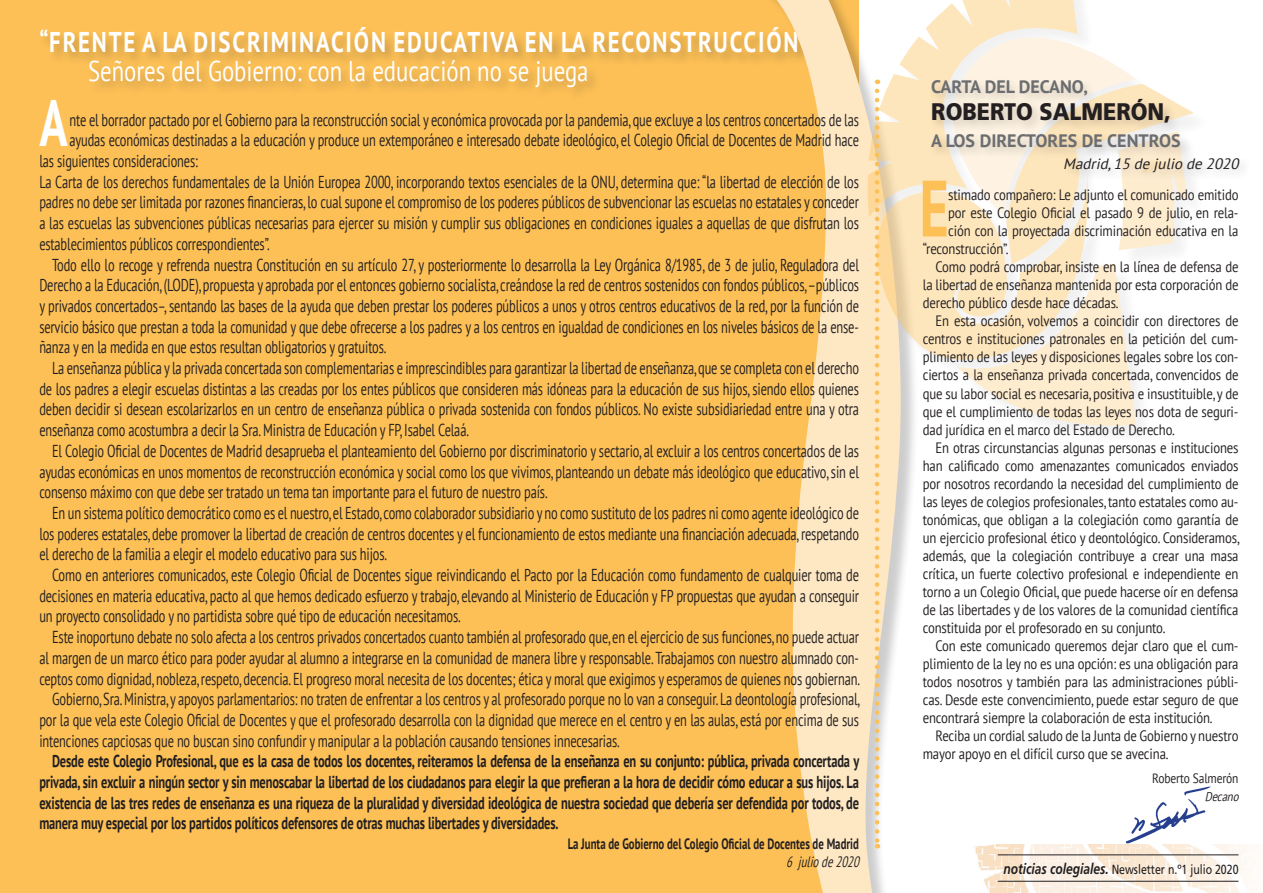
<style>
.page{position:relative;width:1263px;height:893px;background:#fff}
.page>*{position:absolute;margin:0;border:0;box-sizing:border-box;transform-origin:0 0}
.t1{font:700 79.65px "PT Sans";color:#fdc056;scale:.71 1}
.t2{font:700 65.55px "PT Sans";color:#fff;scale:.71 1}
.t3{font:700 28.5px "PT Sans";letter-spacing:.08em;color:#fff;scale:.8 1}
.t4{font:28.5px "PT Sans";color:#fff;scale:.8 1}
.t5{font:900 24px "Frutiger LT Std";color:#231f20;scale:.9 1}
.t6{font:700 18px "PT Sans";color:#6c6d70}
.t7{font:17.25px/20.7px "PT Sans";letter-spacing:-.01em;color:#231f20;text-align:justify;scale:.72 1}
.t8{font:700 17.25px/20.7px "PT Sans";letter-spacing:-.01em;color:#231f20;text-align:justify;scale:.72 1}
.t9{font:15px/18px "PT Sans";letter-spacing:-.01em;color:#231f20;text-align:justify;scale:.85 1}
.t10{font:700 15px "PT Sans";color:#231f20;scale:.72 1}
.t11{font:italic 15px "PT Sans";color:#231f20}
.t12{font:italic 15px "PT Sans";color:#231f20;scale:.72 1}
.t13{font:13.5px "PT Sans";letter-spacing:-.01em;color:#231f20;scale:.85 1}
.t14{font:13.2px "Frutiger LT Std";color:#231f20;scale:.8 1}
.t15{font:italic 12.75px "PT Sans";color:#231f20;scale:.85 1}
.s1{font-weight:700;font-style:italic;font-size:15px}
</style>
<div class="page">
<div style="left:0;top:0;width:714px;height:893px;background:#fdc056"></div>
<div style="left:39px;top:26px;width:782px;height:74px;background:#231f20;opacity:.25"></div>
<svg style="left:714px;top:0;width:170px;height:893px;background:#fcce7f"></svg>
<img style="left:975px;top:844px;width:275px;height:49px">
<img style="left:1194px;top:786px;width:26px;height:62px">
<div style="left:870px;top:0;width:341px;height:444px;background:#fff"></div>
<svg style="left:1077px;top:0;width:55px;height:77px"></svg>
<svg style="left:867px;top:0;width:210px;height:218px"></svg>
<svg style="left:871px;top:80px;width:323px;height:768px"></svg>
<div style="left:929px;top:77px;width:323px;height:107px;background:#231f20;opacity:.2"></div>
<hr style="left:998px;top:855px;width:240px;height:1px;background:#231f20">
<hr style="left:998px;top:881px;width:240px;height:1px;background:#231f20">
<p class="t3" style="left:39px;top:23px;width:963px">“FRENTE A LA DISCRIMINACIÓN EDUCATIVA EN LA RECONSTRUCCIÓN”</p>
<p class="t4" style="left:88px;top:52px;width:627px">Señores del Gobierno: con la educación no se juega</p>
<p class="t2" style="left:39px;top:80px;width:41px">A</p>
<p class="t7" style="left:70px;top:109px;width:1098px">nte el borrador pactado por el Gobierno para la reconstrucción social y económica provocada por la pandemia, que excluye a los centros concertados de las</p>
<p class="t7" style="left:70px;top:130px;width:1098px">ayudas económicas destinadas a la educación y produce un extemporáneo e interesado debate ideológico, el Colegio Oficial de Docentes de Madrid hace</p>
<p class="t7" style="left:39px;top:150px;width:222px">las siguientes consideraciones:</p>
<p class="t7" style="left:39px;top:171px;width:1140px">La Carta de los derechos fundamentales de la Unión Europea 2000, incorporando textos esenciales de la ONU, determina que: “la libertad de elección de los padres no debe ser limitada por razones financieras, lo cual supone el compromiso de los poderes públicos de subvencionar las escuelas no estatales y conceder a las escuelas las subvenciones públicas necesarias para ejercer su misión y cumplir sus obligaciones en condiciones iguales a aquellas de que disfrutan los establecimientos públicos correspondientes”.</p>
<p class="t7" style="left:39px;top:254px;width:1140px;text-indent:13px">Todo ello lo recoge y refrenda nuestra Constitución en su artículo 27, y posteriormente lo desarrolla la Ley Orgánica 8/1985, de 3 de julio, Reguladora del Derecho a la Educación, (LODE), propuesta y aprobada por el entonces gobierno socialista, creándose la red de centros sostenidos con fondos públicos, –públicos y privados concertados–, sentando las bases de la ayuda que deben prestar los poderes públicos a unos y otros centros educativos de la red, por la función de servicio básico que prestan a toda la comunidad y que debe ofrecerse a los padres y a los centros en igualdad de condiciones en los niveles básicos de la ense&shy;ñanza y en la medida en que estos resultan obligatorios y gratuitos.</p>
<p class="t7" style="left:39px;top:357px;width:1140px;text-indent:13px">La enseñanza pública y la privada concertada son complementarias e imprescindibles para garantizar la libertad de enseñanza, que se completa con el derecho de los padres a elegir escuelas distintas a las creadas por los entes públicos que consideren más idóneas para la educación de sus hijos, siendo ellos quienes deben decidir si desean escolarizarlos en un centro de enseñanza pública o privada sostenida con fondos públicos. No existe subsidiariedad entre una y otra enseñanza como acostumbra a decir la Sra. Ministra de Educación y FP, Isabel Celaá.</p>
<p class="t7" style="left:39px;top:440px;width:1140px;text-indent:13px">El Colegio Oficial de Docentes de Madrid desaprueba el planteamiento del Gobierno por discriminatorio y sectario, al excluir a los centros concertados de las ayudas económicas en unos momentos de reconstrucción económica y social como los que vivimos, planteando un debate más ideológico que educativo, sin el consenso máximo con que debe ser tratado un tema tan importante para el futuro de nuestro país.</p>
<p class="t7" style="left:39px;top:502px;width:1140px;text-indent:13px">En un sistema político democrático como es el nuestro, el Estado, como colaborador subsidiario y no como sustituto de los padres ni como agente ideológico de los poderes estatales, debe promover la libertad de creación de centros docentes y el funcionamiento de estos mediante una financiación adecuada, respetando el derecho de la familia a elegir el modelo educativo para sus hijos.</p>
<p class="t7" style="left:39px;top:564px;width:1140px;text-indent:13px">Como en anteriores comunicados, este Colegio Oficial de Docentes sigue reivindicando el Pacto por la Educación como fundamento de cualquier toma de decisiones en materia educativa, pacto al que hemos dedicado esfuerzo y trabajo, elevando al Ministerio de Educación y FP propuestas que ayudan a conseguir un proyecto consolidado y no partidista sobre qué tipo de educación necesitamos.</p>
<p class="t7" style="left:39px;top:626px;width:1141px;text-indent:13px">Este inoportuno debate no solo afecta a los centros privados concertados cuanto también al profesorado que, en el ejercicio de sus funciones, no puede actuar al margen de un marco ético para poder ayudar al alumno a integrarse en la comunidad de manera libre y responsable. Trabajamos con nuestro alumnado con&shy;ceptos como dignidad, nobleza, respeto, decencia. El progreso moral necesita de los docentes; ética y moral que exigimos y esperamos de quienes nos gobiernan.</p>
<p class="t7" style="left:39px;top:688px;width:1141px;text-indent:13px">Gobierno, Sra. Ministra, y apoyos parlamentarios: no traten de enfrentar a los centros y al profesorado porque no lo van a conseguir. La deontología profesional, por la que vela este Colegio Oficial de Docentes y que el profesorado desarrolla con la dignidad que merece en el centro y en las aulas, está por encima de sus intenciones capciosas que no buscan sino confundir y manipular a la población causando tensiones innecesarias.</p>
<p class="t8" style="left:39px;top:751px;width:1140px;text-indent:13px">Desde este Colegio Profesional, que es la casa de todos los docentes, reiteramos la defensa de la enseñanza en su conjunto: pública, privada concertada y privada, sin excluir a ningún sector y sin menoscabar la libertad de los ciudadanos para elegir la que prefieran a la hora de decidir cómo educar a sus hijos. La existencia de las tres redes de enseñanza es una riqueza de la pluralidad y diversidad ideológica de nuestra sociedad que debería ser defendida por todos, de manera muy especial por los partidos políticos defensores de otras muchas libertades y diversidades.</p>
<p class="t10" style="left:568px;top:834px;width:406px">La Junta de Gobierno del Colegio Oficial de Docentes de Madrid</p>
<p class="t12" style="left:786px;top:852px;width:108px">6 juliode2020</p>
<p class="t6" style="left:931px;top:75px;width:158px">CARTA DEL DECANO,</p>
<p class="t5" style="left:931px;top:97px;width:268px">ROBERTO SALMERÓN,</p>
<p class="t6" style="left:931px;top:129px;width:251px">A LOS DIRECTORES DE CENTROS</p>
<p class="t11" style="left:1063px;top:154px;width:181px">Madrid,15 de julio de 2020</p>
<p class="t1" style="left:919px;top:156px;width:43px">E</p>
<p class="t9" style="left:948px;top:186px;width:343px">stimado compañero: Le adjunto el comunicado emitido</p>
<p class="t9" style="left:948px;top:204px;width:343px">por este Colegio Oficial el pasado 9 de julio, en rela-</p>
<p class="t9" style="left:948px;top:222px;width:343px">ción con la proyectada discriminación educativa en la</p>
<p class="t9" style="left:923px;top:240px;width:103px">“reconstrucción”.</p>
<p class="t9" style="left:923px;top:258px;width:373px;text-indent:13px">Como podrá comprobar, insiste en la línea de defensa de la libertad de enseñanza mantenida por esta corporación de derecho público desde hace décadas.</p>
<p class="t9" style="left:923px;top:312px;width:373px;text-indent:13px">En esta ocasión, volvemos a coincidir con directores de centros e instituciones patronales en la petición del cum&shy;plimiento de las leyes y disposiciones legales sobre los con&shy;ciertos a la enseñanza privada concertada, convencidos de que su labor social es necesaria, positiva e insustituible, y de que el cumplimiento de todas las leyes nos dota de seguri&shy;dad jurídica en el marco del Estado de Derecho.</p>
<p class="t9" style="left:923px;top:438px;width:374px;text-indent:13px">En otras circunstancias algunas personas e instituciones han calificado como amenazantes comunicados enviados por nosotros recordando la necesidad del cumplimiento de las leyes de colegios profesionales, tanto estatales como au&shy;tonómicas, que obligan a la colegiación como garantía de un ejercicio profesional ético y deontológico. Consideramos, además, que la colegiación contribuye a crear una masa crítica, un fuerte colectivo profesional e independiente en torno a un Colegio Oficial, que puede hacerse oír en defensa de las libertades y de los valores de la comunidad científica constituida por el profesorado en su conjunto.</p>
<p class="t9" style="left:923px;top:636px;width:373px;text-indent:13px">Con este comunicado queremos dejar claro que el cum&shy;plimiento de la ley no es una opción: es una obligación para todos nosotros y también para las administraciones públi&shy;cas. Desde este convencimiento, puede estar seguro de que encontrará siempre la colaboración de esta institución.</p>
<p class="t9" style="left:923px;top:726px;width:373px;text-indent:13px">Reciba un cordial saludo de la Junta de Gobierno y nuestro mayor apoyo en el difícil curso que se avecina.</p>
<p class="t13" style="left:1152px;top:770px;width:103px">Roberto Salmerón</p>
<p class="t15" style="left:1205px;top:788px;width:45px">Decano</p>
<p class="t14" style="left:1003px;top:861px;width:295px"><span class="s1">noticias colegiales.</span> Newsletter n.º1 julio 2020</p>
</div>
